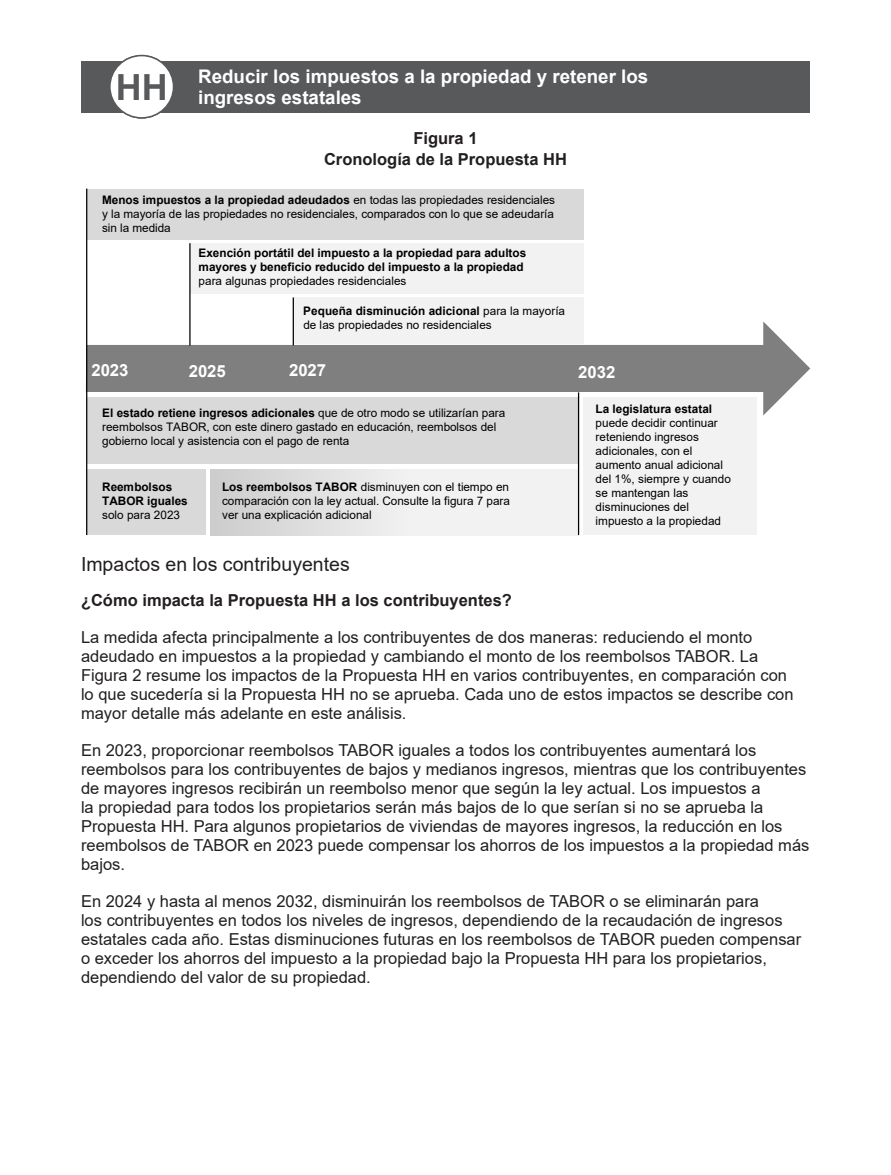
<style>
.page{position:relative;width:891px;height:1175px;background:#fff}
.page>*{position:absolute;margin:0;border:0;box-sizing:border-box;transform-origin:0 0}
.Circle_Style{font:700 36px "Arial";color:#58595b}
.t1{font:700 22.5px "Arial";color:#fff}
.Analysis_Intermediate_Sidehead{font:19.5px "Arial";color:#231f20}
.Header_Text{font:700 18.75px/21px "Arial";color:#fff}
.t2{font:700 16.8px "Arial";color:#fff}
.Analysis_Text_Spanish{font:16.5px/18.9px "Arial";color:#231f20}
.Analysis_Side_Head{font:700 16.5px "Arial";color:#231f20}
.Table_Title{font:700 16.5px "Arial";color:#231f20}
.t3{font:11.7px/14.1px "Arial";color:#000}
.t4{font:700 11.7px/14.1px "Arial";color:#000}
.s1{font-weight:700}
.s2{font-weight:400}
</style>
<div class="page">
<div style="left:81px;top:61px;width:729px;height:51px;background:#58595b"></div>
<div style="left:583px;top:398px;width:173px;height:137px;background:#f2f2f2"></div>
<div style="left:87px;top:189px;width:497px;height:51px;background:#d9d9d9"></div>
<div style="left:190px;top:243px;width:394px;height:50px;background:#f2f2f2"></div>
<svg style="left:87px;top:321px;width:723px;height:94px;fill:#7f7f7f"></svg>
<div style="left:87px;top:397px;width:492px;height:67px;background:#d9d9d9"></div>
<div style="left:87px;top:469px;width:119px;height:66px;background:#d9d9d9"></div>
<div style="left:293px;top:298px;width:291px;height:46px;background:#f2f2f2"></div>
<div style="left:211px;top:470px;width:367px;height:65px;background:linear-gradient(to right,#d4d4d4,#fbfbfb)"></div>
<hr style="left:189px;top:243px;width:2px;height:102px;background:#000">
<hr style="left:293px;top:297px;width:1px;height:48px;background:#000">
<hr style="left:86px;top:189px;width:1px;height:346px;background:#000">
<hr style="left:578px;top:392px;width:1px;height:143px;background:#000">
<div style="left:110px;top:56px;width:64px;height:62px;background:#fff;border-radius:50%"></div>
<div style="left:109px;top:55px;width:65px;height:64px;border:2px solid #58595b;border-radius:50%"></div>
<p class="Circle_Style" style="left:116px;top:62px;width:53px">HH</p>
<p class="Header_Text" style="left:198px;top:66px;width:452px">Reducir los impuestos a la propiedad y retener los ingresos estatales</p>
<h2 class="t1" style="left:198px;top:72px;width:560px">Extend Homestead Exemption to Gold Star Spouses</h2>
<p class="Table_Title" style="left:413px;top:127px;width:66px">Figura 1</p>
<p class="Table_Title" style="left:324px;top:148px;width:244px">Cronología de la Propuesta HH</p>
<p class="t3" style="left:102px;top:192px;width:454px;text-align:justify"><span class="s1">Menos impuestos a la propiedad adeudados</span> en todas las propiedades residenciales y la mayoría de las propiedades no residenciales, comparados con lo que se adeudaría sin la medida</p>
<p class="t4" style="left:199px;top:246px;width:329px">Exención portátil del impuesto a la propiedad para adultos mayores y beneficio reducido del impuesto a la propiedad <span class="s2">para algunas propiedades residenciales</span></p>
<p class="t3" style="left:303px;top:304px;width:263px"><span class="s1">Pequeña disminución adicional</span> para la mayoría de las propiedades no residenciales</p>
<p class="t2" style="left:91px;top:358px;width:39px">2023</p>
<p class="t2" style="left:189px;top:359px;width:39px">2025</p>
<p class="t2" style="left:289px;top:358px;width:39px">2027</p>
<p class="t2" style="left:578px;top:360px;width:39px">2032</p>
<p class="t3" style="left:102px;top:406px;width:405px"><span class="s1">El estado retiene ingresos adicionales</span> que de otro modo se utilizarían para reembolsos TABOR, con este dinero gastado en educación, reembolsos del gobierno local y asistencia con el pago de renta</p>
<p class="t4" style="left:102px;top:480px;width:87px">Reembolsos<br>TABOR iguales <span class="s2">solo para 2023</span></p>
<p class="t3" style="left:222px;top:479px;width:289px;text-align:justify"><span class="s1">Los reembolsos TABOR</span> disminuyen con el tiempo en comparación con la ley actual. Consulte la figura 7 para ver una explicación adicional</p>
<p class="t3" style="left:596px;top:401px;width:137px"><span class="s1">La legislatura estatal </span>puede decidir continuar reteniendo ingresos adicionales, con el aumento anual adicional del 1%, siempre y cuando se mantengan las disminuciones del impuesto a la propiedad</p>
<p class="Analysis_Intermediate_Sidehead" style="left:81px;top:551px;width:270px">Impactos en los contribuyentes</p>
<p class="Analysis_Side_Head" style="left:81px;top:589px;width:432px">¿Cómo impacta la Propuesta HH a los contribuyentes?</p>
<p class="Analysis_Text_Spanish" style="left:81px;top:627px;width:714px">La medida afecta principalmente a los contribuyentes de dos maneras: reduciendo el monto adeudado en impuestos a la propiedad y cambiando el monto de los reembolsos TABOR. La Figura 2 resume los impactos de la Propuesta HH en varios contribuyentes, en comparación con lo que sucedería si la Propuesta HH no se aprueba. Cada uno de estos impactos se describe con mayor detalle más adelante en este análisis.</p>
<p class="Analysis_Text_Spanish" style="left:81px;top:740px;width:730px">En 2023, proporcionar reembolsos TABOR iguales a todos los contribuyentes aumentará los reembolsos para los contribuyentes de bajos y medianos ingresos, mientras que los contribuyentes de mayores ingresos recibirán un reembolso menor que según la ley actual. Los impuestos a<br>la propiedad para todos los propietarios serán más bajos de lo que serían si no se aprueba la Propuesta HH. Para algunos propietarios de viviendas de mayores ingresos, la reducción en los reembolsos de TABOR en 2023 puede compensar los ahorros de los impuestos a la propiedad más bajos.</p>
<p class="Analysis_Text_Spanish" style="left:81px;top:891px;width:722px">En 2024 y hasta al menos 2032, disminuirán los reembolsos de TABOR o se eliminarán para<br>los contribuyentes en todos los niveles de ingresos, dependiendo de la recaudación de ingresos estatales cada año. Estas disminuciones futuras en los reembolsos de TABOR pueden compensar o exceder los ahorros del impuesto a la propiedad bajo la Propuesta HH para los propietarios, dependiendo del valor de su propiedad.</p>
</div>
